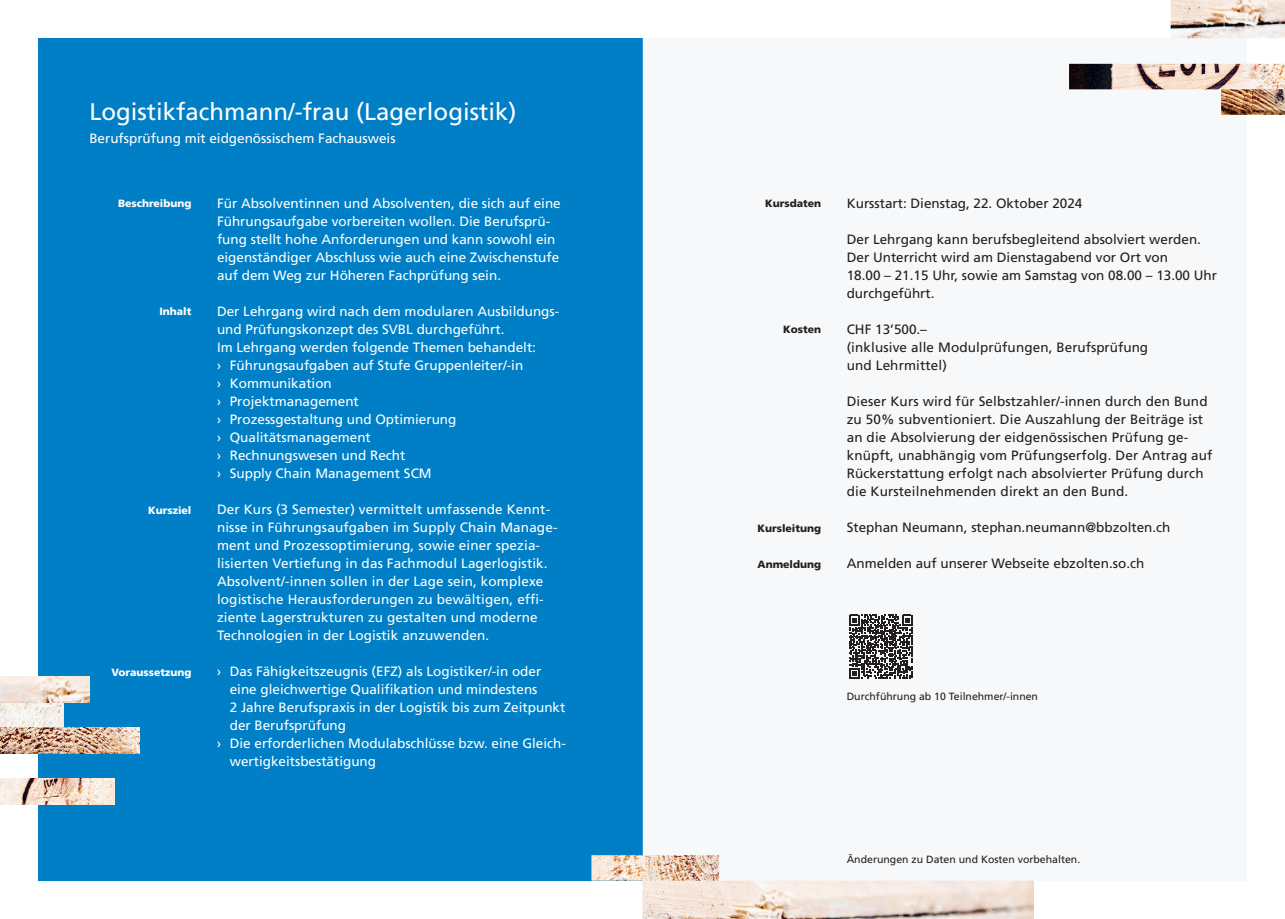
<style>
.page{position:relative;width:1285px;height:919px;background:#fff}
.page>*{position:absolute;margin:0;border:0;box-sizing:border-box;transform-origin:0 0}
.Titel_weiss{font:24px "Frutiger LT Com";color:#fff}
.Grundtext_weiss{font:13.5px/18px "Frutiger LT Com";color:#fff}
.Grundtext_schwarz{font:13.5px/18px "Frutiger LT Com";letter-spacing:.01em;color:#231f20}
.Titelzusatz_weiss{font:13.5px "Frutiger LT Com";color:#fff}
.Untertitel_weiss_fett{font:900 10.5px "Frutiger LT Com";color:#fff}
.Grundtext_schwarz-2{font:10.5px "Frutiger LT Com";color:#231f20}
.Untertitel_schwarz_fett{font:900 10.5px "Frutiger LT Com";color:#231f20}
.Grundtext_klein_schwarz{font:10.5px "Frutiger LT Com";color:#231f20}
</style>
<div class="page">
<div style="left:38px;top:38px;width:604px;height:842px;background:#007fc6"></div>
<div style="left:642px;top:38px;width:604px;height:842px;background:#f6f8f9"></div>
<svg style="left:849px;top:614px;width:63px;height:64px"></svg>
<img style="left:0;top:702px;width:64px;height:25px">
<img style="left:0;top:676px;width:89px;height:26px">
<img style="left:0;top:778px;width:115px;height:26px">
<img style="left:0;top:727px;width:139px;height:26px">
<img style="left:1069px;top:64px;width:215px;height:25px">
<img style="left:1170px;top:0;width:114px;height:38px">
<img style="left:1220px;top:89px;width:64px;height:26px">
<img style="left:642px;top:880px;width:391px;height:38px">
<img style="left:591px;top:855px;width:128px;height:25px">
<p class="Titel_weiss" style="left:89px;top:98px;width:428px">Logistikfachmann/-frau (Lagerlogistik)</p>
<p class="Titelzusatz_weiss" style="left:89px;top:130px;width:308px">Berufsprüfung mit eidgenössischem Fachausweis</p>
<p class="Untertitel_weiss_fett" style="left:118px;top:197px;width:75px">Beschreibung</p>
<p class="Untertitel_weiss_fett" style="left:159px;top:305px;width:34px">Inhalt</p>
<p class="Untertitel_weiss_fett" style="left:148px;top:503px;width:45px">Kursziel</p>
<p class="Untertitel_weiss_fett" style="left:111px;top:665px;width:81px">Voraussetzung</p>
<p class="Grundtext_weiss" style="left:217px;top:194px;width:345px">Für Absolventinnen und Absolventen, die sich auf eine Führungsaufgabe vorbereiten wollen. Die Berufsprü&shy;fung stellt hohe Anforderungen und kann sowohl ein eigenständiger Abschluss wie auch eine Zwischenstufe auf dem Weg zur Höheren Fachprüfung sein.</p>
<p class="Grundtext_weiss" style="left:217px;top:302px;width:344px">Der Lehrgang wird nach dem modularen Ausbildungs&shy;und Prüfungskonzept des SVBL durchgeführt.</p>
<p class="Grundtext_weiss" style="left:217px;top:338px;width:320px">Im Lehrgang werden folgende Themen behandelt:</p>
<p class="Grundtext_weiss" style="left:217px;top:356px;width:308px">› Führungsaufgaben auf Stufe Gruppenleiter/-in</p>
<p class="Grundtext_weiss" style="left:217px;top:374px;width:116px">› Kommunikation</p>
<p class="Grundtext_weiss" style="left:217px;top:392px;width:143px">› Projektmanagement</p>
<p class="Grundtext_weiss" style="left:217px;top:410px;width:241px">› Prozessgestaltung und Optimierung</p>
<p class="Grundtext_weiss" style="left:217px;top:428px;width:155px">› Qualitätsmanagement</p>
<p class="Grundtext_weiss" style="left:217px;top:446px;width:190px">› Rechnungswesen und Recht</p>
<p class="Grundtext_weiss" style="left:217px;top:464px;width:216px">› Supply Chain Management SCM</p>
<p class="Grundtext_weiss" style="left:217px;top:500px;width:342px">Der Kurs (3 Semester) vermittelt umfassende Kennt&shy;nisse in Führungsaufgaben im Supply Chain Manage&shy;ment und Prozessoptimierung, sowie einer spezia&shy;lisierten Vertiefung in das Fachmodul Lagerlogistik.<br>Absolvent/-innen sollen in der Lage sein, komplexe logistische Herausforderungen zu bewältigen, effi&shy;ziente Lagerstrukturen zu gestalten und moderne Technologien in der Logistik anzuwenden.</p>
<p class="Grundtext_weiss" style="left:230px;top:662px;width:337px;text-indent:-13px">› Das Fähigkeitszeugnis (EFZ) als Logistiker/-in oder eine gleichwertige Qualifikation und mindestens<br>2 Jahre Berufspraxis in der Logistik bis zum Zeitpunkt der Berufsprüfung</p>
<p class="Grundtext_weiss" style="left:230px;top:734px;width:337px;text-indent:-13px">› Die erforderlichen Modulabschlüsse bzw. eine Gleich&shy;wertigkeitsbestätigung</p>
<p class="Untertitel_schwarz_fett" style="left:765px;top:197px;width:58px">Kursdaten</p>
<p class="Untertitel_schwarz_fett" style="left:783px;top:323px;width:39px">Kosten</p>
<p class="Untertitel_schwarz_fett" style="left:757px;top:521px;width:65px">Kursleitung</p>
<p class="Untertitel_schwarz_fett" style="left:757px;top:557px;width:65px">Anmeldung</p>
<p class="Grundtext_schwarz" style="left:846px;top:194px;width:237px">Kursstart: Dienstag, 22. Oktober 2024</p>
<p class="Grundtext_schwarz" style="left:846px;top:230px;width:372px">Der Lehrgang kann berufsbegleitend absolviert werden.<br>Der Unterricht wird am Dienstagabend vor Ort von<br>18.00 – 21.15 Uhr, sowie am Samstag von 08.00 – 13.00 Uhr durchgeführt.</p>
<p class="Grundtext_schwarz" style="left:846px;top:320px;width:303px">CHF 13’500.–<br>(inklusive alle Modulprüfungen, Berufsprüfung und Lehrmittel)</p>
<p class="Grundtext_schwarz" style="left:846px;top:392px;width:367px">Dieser Kurs wird für Selbstzahler/-innen durch den Bund zu 50% subventioniert. Die Auszahlung der Beiträge ist an die Absolvierung der eidgenössischen Prüfung ge&shy;knüpft, unabhängig vom Prüfungserfolg. Der Antrag auf Rückerstattung erfolgt nach absolvierter Prüfung durch die Kursteilnehmenden direkt an den Bund.</p>
<p class="Grundtext_schwarz" style="left:846px;top:518px;width:325px">Stephan Neumann, stephan.neumann@bbzolten.ch</p>
<p class="Grundtext_schwarz" style="left:846px;top:554px;width:299px">Anmelden auf unserer Webseite ebzolten.so.ch</p>
<p class="Grundtext_klein_schwarz" style="left:846px;top:690px;width:193px">Durchführung ab 10 Teilnehmer/-innen</p>
<p class="Grundtext_schwarz-2" style="left:846px;top:853px;width:235px">Änderungen zu Daten und Kosten vorbehalten.</p>
</div>
